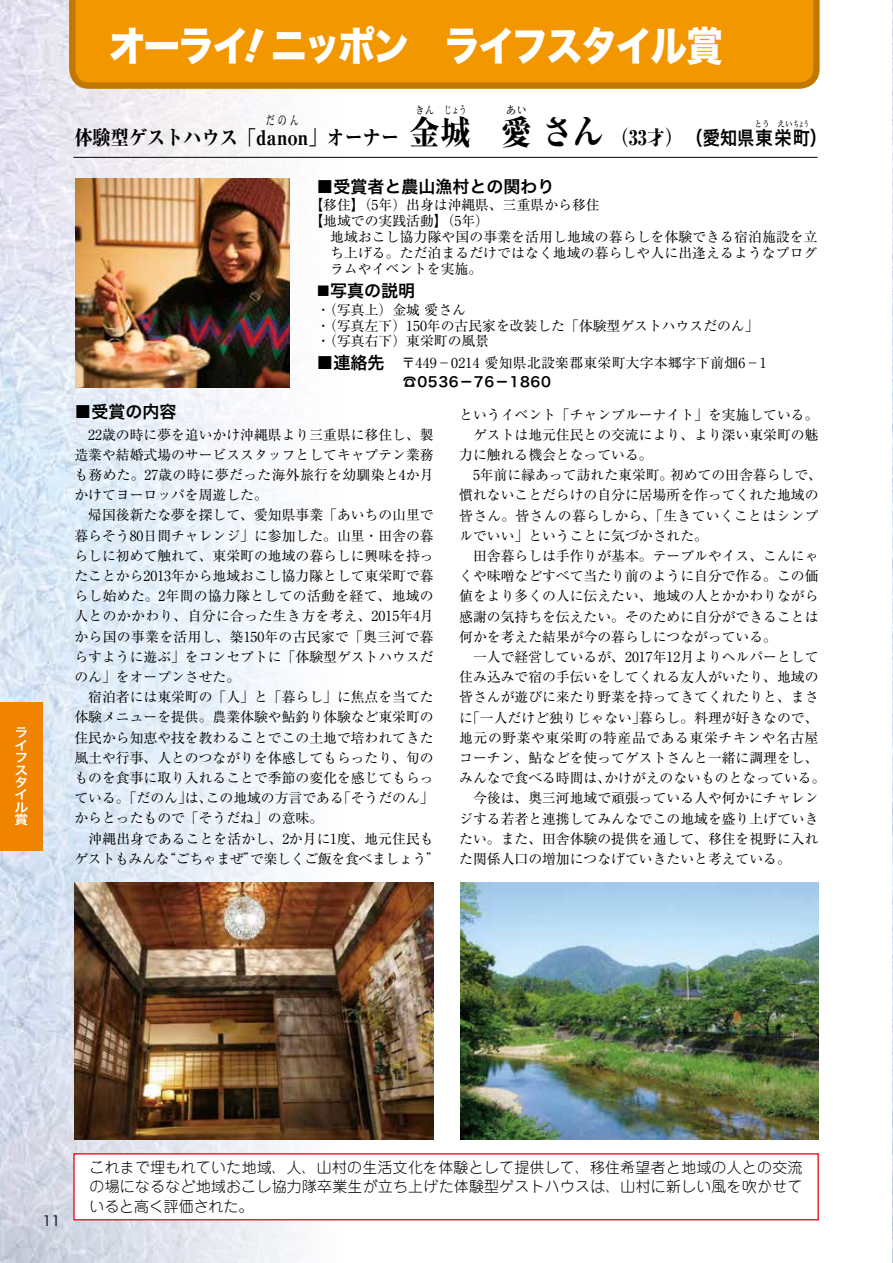
<style>
.page{position:relative;width:893px;height:1263px;background:#fff}
.page>*{position:absolute;margin:0;border:0;box-sizing:border-box;transform-origin:0 0}
.t1{font:40.35px "Hira Kaku Std W8";letter-spacing:-.05em;color:#fff;scale:.9 1}
.t2{font:800 34.05px "Ryumin Pro";color:#000;scale:.9 1}
.t3{font:800 20.25px "Ryumin Pro";color:#000;scale:.9 1}
.t4{font:19.2px "Hira Kaku Pro W6";letter-spacing:.055em;color:#000;scale:.9 1}
.t5{font:16.95px "Hira Kaku Pro W6";color:#000}
.t6{font:300 14.85px/19.2px "Jun 101 Pro";letter-spacing:.02em;color:#000;text-align:justify}
.t7{font:13.8px/20.2px "Ryumin Pro";color:#000}
.t8{font:13.8px "Ryumin Pro";letter-spacing:.02em;color:#000}
.t9{font:13.8px "Hira Kaku Std W6";letter-spacing:.05em;color:#000;scale:1.04 1}
.t10{font:13.8px "Hira Kaku Pro W3";color:#000}
.t11{font:800 12.75px "Ryumin Pro";color:#000;scale:.7 1}
.t12{font:12.45px/12.5px "Hira Kaku Pro W6";color:#fff;text-align:justify;scale:1.11 1}
.t13{font:800 10.65px "Ryumin Pro";color:#000;scale:.7 1}
.t14{font:800 10.65px "Ryumin Pro";color:#000;scale:.9 1}
.t15{font:800 10.65px "Ryumin Pro";color:#000}
.t16{font:8.55px "Hira Min Pro W3";color:#000;scale:.9 1}
.s1{font-size:34.05px}
.s2{font-family:"Ryumin Pro";font-weight:800;font-size:34.05px}
.s3{font-family:"Ryumin Pro";font-weight:800;font-size:20.25px}
.s4{font-size:13.8px}
.s5{font-family:"Hira Kaku Pro W6";font-size:16.95px}
</style>
<div class="page">
<img style="left:0;top:0;width:340px;height:1263px">
<hr style="left:73px;top:157px;width:744px;height:1px;background:#000">
<div style="left:74px;top:1154px;width:744px;height:66px;background:#fff"></div>
<div style="left:73px;top:1153px;width:746px;height:67px;border:1px solid #e60012"></div>
<svg style="left:66px;top:0;width:754px;height:92px;background:#ef980a"></svg>
<div style="left:0;top:702px;width:43px;height:148px;background:#f08300"></div>
<img style="left:892px;top:0;width:1px;height:1263px">
<img style="left:76px;top:178px;width:213px;height:209px">
<img style="left:75px;top:882px;width:358px;height:258px">
<img style="left:460px;top:882px;width:359px;height:258px">
<svg style="left:245px;top:28px;width:19px;height:35px"></svg>
<p class="t12" style="left:14px;top:726px;width:14px">ライフスタイル賞</p>
<h1 class="t1" style="left:109px;top:24px;width:157px">オーライ</h1>
<h1 class="t1" style="left:271px;top:24px;width:504px">ニッポン　ライフスタイル賞</h1>
<p class="t13" style="left:444px;top:101px;width:33px">じょう</p>
<p class="t14" style="left:415px;top:101px;width:23px">きん</p>
<p class="t11" style="left:266px;top:111px;width:48px">だ の ん</p>
<h3 class="t3" style="left:74px;top:121px;width:408px">体験型ゲストハウス「danon」オーナー<span class="s1">金</span></h3>
<h2 class="t2" style="left:440px;top:105px;width:36px">城</h2>
<p class="t15" style="left:506px;top:101px;width:23px">あい</p>
<h2 class="t2" style="left:501px;top:105px;width:36px">愛</h2>
<h3 class="t4" style="left:542px;top:120px;width:318px"><span class="s2">さん</span> <span class="s3">（33才）</span>（愛知県東栄町）</h3>
<p class="t16" style="left:754px;top:116px;width:62px">とう　えいちょう</p>
<p class="t5" style="left:316px;top:171px;width:240px">■受賞者と農山漁村との関わり</p>
<p class="t7" style="left:309px;top:196px;width:292px;line-height:15.9px">【移住】（5年）出身は沖縄県、三重県から移住【地域での実践活動】（5年）</p>
<p class="t7" style="left:330px;top:228px;width:489px;line-height:15.9px;text-align:justify">地域おこし協力隊や国の事業を活用し地域の暮らしを体験できる宿泊施設を立ち上げる。ただ泊まるだけではなく地域の暮らしや人に出逢えるようなプログラムやイベントを実施。</p>
<p class="t5" style="left:316px;top:275px;width:100px"><span class="s4">■</span>写真の説明</p>
<p class="t7" style="left:316px;top:301px;width:444px;line-height:15.9px">・（写真上）金城 愛さん<br>・（写真左下）150年の古民家を改装した「体験型ゲストハウスだのん」・（写真右下）東栄町の風景</p>
<p class="t8" style="left:316px;top:352px;width:452px"><span class="s5">■連絡先　</span>〒449－0214 愛知県北設楽郡東栄町大字本郷字下前畑6－1</p>
<p class="t9" style="left:316px;top:371px;width:227px">　　　　　 ☎0536－76－1860</p>
<p class="t5" style="left:74px;top:396px;width:104px">■受賞の内容</p>
<p class="t7" style="left:74px;top:423px;width:367px">　22歳の時に夢を追いかけ沖縄県より三重県に移住し、製造業や結婚式場のサービススタッフとしてキャプテン業務も務めた。27歳の時に夢だった海外旅行を幼馴染と4か月かけてヨーロッパを周遊した。<br>　帰国後新たな夢を探して、愛知県事業「あいちの山里で暮らそう80日間チャレンジ」に参加した。山里・田舎の暮らしに初めて触れて、東栄町の地域の暮らしに興味を持ったことから2013年から地域おこし協力隊として東栄町で暮らし始めた。2年間の協力隊としての活動を経て、地域の人とのかかわり、自分に合った生き方を考え、2015年4月から国の事業を活用し、築150年の古民家で「奥三河で暮らすように遊ぶ」をコンセプトに「体験型ゲストハウスだのん」をオープンさせた。<br>　宿泊者には東栄町の「人」と「暮らし」に焦点を当てた体験メニューを提供。農業体験や鮎釣り体験など東栄町の住民から知恵や技を教わることでこの土地で培われてきた風土や行事、人とのつながりを体感してもらったり、旬のものを食事に取り入れることで季節の変化を感じてもらっている。「だのん」は、この地域の方言である「そうだのん」からとったもので「そうだね」の意味。<br>　沖縄出身であることを活かし、2か月に1度、地元住民もゲストもみんな“ごちゃまぜ”で楽しくご飯を食べましょう”</p>
<p class="t7" style="left:459px;top:403px;width:368px">というイベント「チャンプルーナイト」を実施している。　ゲストは地元住民との交流により、より深い東栄町の魅力に触れる機会となっている。<br>　5年前に縁あって訪れた東栄町。初めての田舎暮らしで、慣れないことだらけの自分に居場所を作ってくれた地域の皆さん。皆さんの暮らしから、「生きていくことはシンプルでいい」ということに気づかされた。<br>　田舎暮らしは手作りが基本。テーブルやイス、こんにゃくや味噌などすべて当たり前のように自分で作る。この価値をより多くの人に伝えたい、地域の人とかかわりながら感謝の気持ちを伝えたい。そのために自分ができることは何かを考えた結果が今の暮らしにつながっている。<br>　一人で経営しているが、2017年12月よりヘルパーとして住み込みで宿の手伝いをしてくれる友人がいたり、地域の皆さんが遊びに来たり野菜を持ってきてくれたりと、まさに「一人だけど独りじゃない」暮らし。料理が好きなので、地元の野菜や東栄町の特産品である東栄チキンや名古屋コーチン、鮎などを使ってゲストさんと一緒に調理をし、みんなで食べる時間は、かけがえのないものとなっている。　今後は、奥三河地域で頑張っている人や何かにチャレンジする若者と連携してみんなでこの地域を盛り上げていきたい。また、田舎体験の提供を通して、移住を視野に入れた関係人口の増加につなげていきたいと考えている。</p>
<p class="t10" style="left:43px;top:1208px;width:20px">11</p>
<p class="t6" style="left:90px;top:1156px;width:714px">これまで埋もれていた地域、人、山村の生活文化を体験として提供して、移住希望者と地域の人との交流の場になるなど地域おこし協力隊卒業生が立ち上げた体験型ゲストハウスは、山村に新しい風を吹かせていると高く評価された。</p>
</div>
